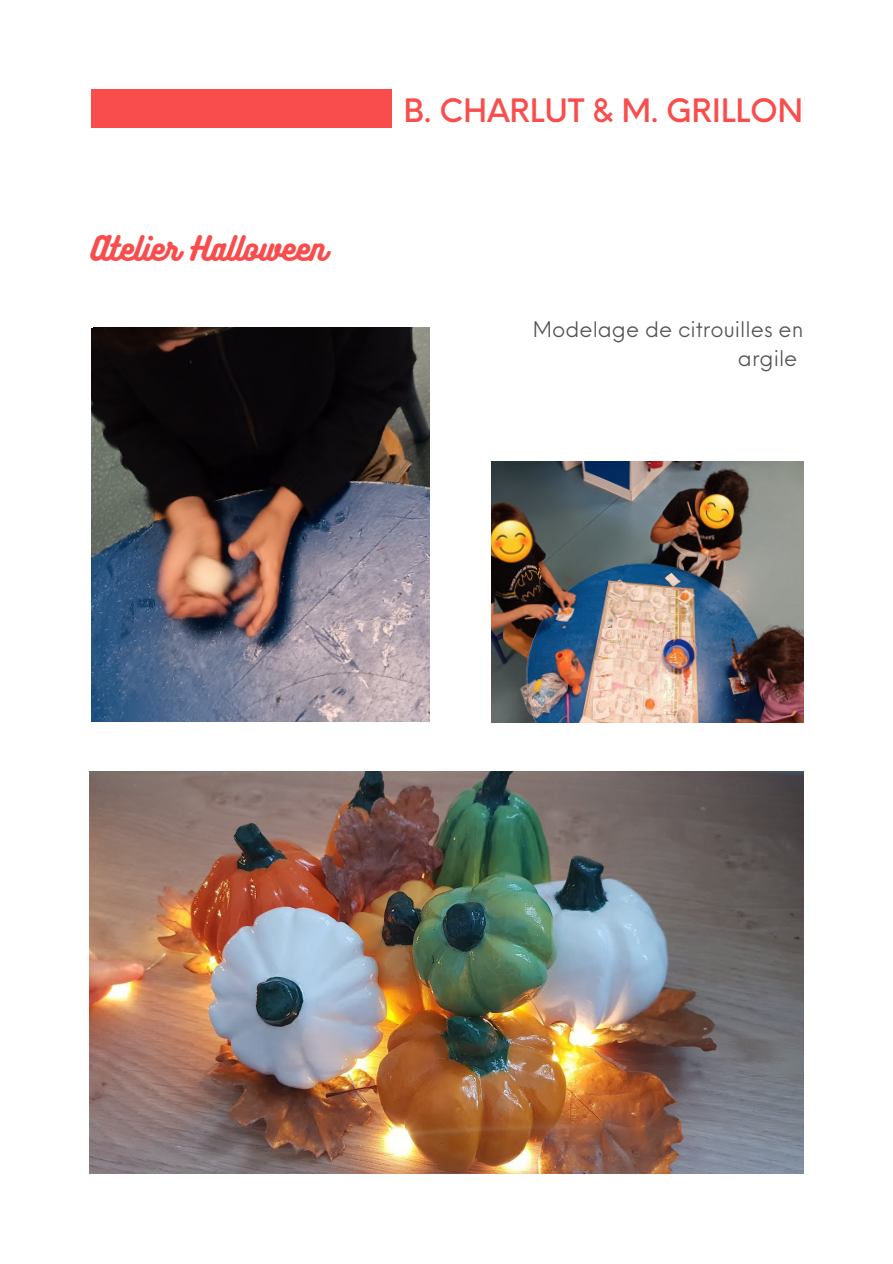
<style>
.page{position:relative;width:893px;height:1264px;background:#fff}
.page>*{position:absolute;margin:0;border:0;box-sizing:border-box;transform-origin:0 0}
.t1{font:500 31.5px "Neue Einstellung";letter-spacing:-.01em;color:#f94d4d}
.t2{font:30px "Bukhari Script";color:#f94d4d}
.t3{font:21px/29.2px "Neue Einstellung";color:#545454;text-align:right}
</style>
<div class="page">
<div style="left:91px;top:89px;width:300px;height:38px;background:#f94d4d"></div>
<img style="left:91px;top:327px;width:338px;height:395px">
<img style="left:491px;top:461px;width:312px;height:261px">
<img style="left:89px;top:771px;width:714px;height:401px">
<p class="t2" style="left:91px;top:229px;width:236px">Atelier Halloween</p>
<p class="t1" style="left:403px;top:82px;width:401px">B. CHARLUT &amp; M. GRILLON</p>
<p class="t3" style="left:533px;top:312px;width:272px">Modelage de citrouilles en argile</p>
</div>
